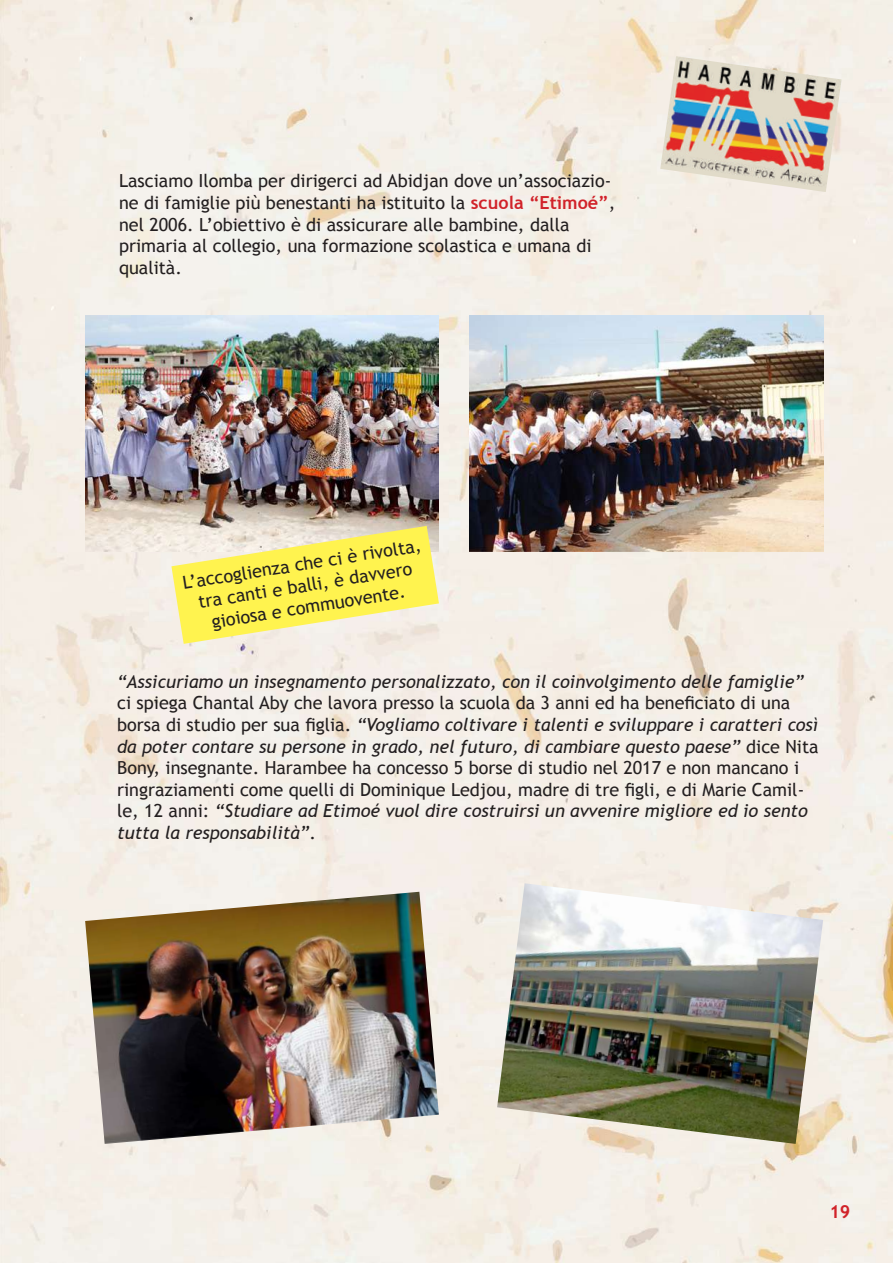
<style>
.page{position:relative;width:893px;height:1263px;background:#f5efe7}
.page>*{position:absolute;margin:0;border:0;box-sizing:border-box;transform-origin:0 0}
.t1{font:18px/21.6px "Trebuchet MS";color:#231f20}
.t2{font:italic 18px "Trebuchet MS";color:#231f20}
.t3{font:700 18px "Trebuchet MS";color:#d1232a}
.s1{font-weight:700;color:#d1232a}
.s2{font-style:italic}
</style>
<div class="page">
<img style="left:660px;top:56px;width:182px;height:136px">
<img style="left:85px;top:316px;width:354px;height:236px">
<svg style="left:171px;top:526px;width:268px;height:118px"></svg>
<img style="left:469px;top:316px;width:354px;height:236px">
<img style="left:85px;top:892px;width:354px;height:252px">
<img style="left:497px;top:883px;width:326px;height:261px">
<p class="t1" style="left:119px;top:170px;width:498px">Lasciamo Ilomba per dirigerci ad Abidjan dove un’associazio&shy;ne di famiglie più benestanti ha istituito la <span class="s1">scuola “Etimoé”</span>, nel 2006. L’obiettivo è di assicurare alle bambine, dalla primaria al collegio, una formazione scolastica e umana di qualità.</p>
<p class="t1" style="left:181px;top:572px;width:243px;text-align:center;rotate:-9deg">L’accoglienza che ci è rivolta, tra canti e balli, è davvero gioiosa e commuovente.</p>
<p class="t2" style="left:117px;top:671px;width:688px">“Assicuriamo un insegnamento personalizzato, con il coinvolgimento delle famiglie”</p>
<p class="t1" style="left:117px;top:692px;width:703px">ci spiega Chantal Aby che lavora presso la scuola da 3 anni ed ha beneficiato di una borsa di studio per sua figlia. <span class="s2">“Vogliamo coltivare i talenti e sviluppare i caratteri così da poter contare su persone in grado, nel futuro, di cambiare questo paese”</span> dice Nita Bony, insegnante. Harambee ha concesso 5 borse di studio nel 2017 e non mancano i ringraziamenti come quelli di Dominique Ledjou, madre di tre figli, e di Marie Camil&shy;le, 12 anni: <span class="s2">“Studiare ad Etimoé vuol dire costruirsi un avvenire migliore ed io sento tutta la responsabilità”</span>.</p>
<p class="t3" style="left:829px;top:1200px;width:23px">19</p>
</div>
